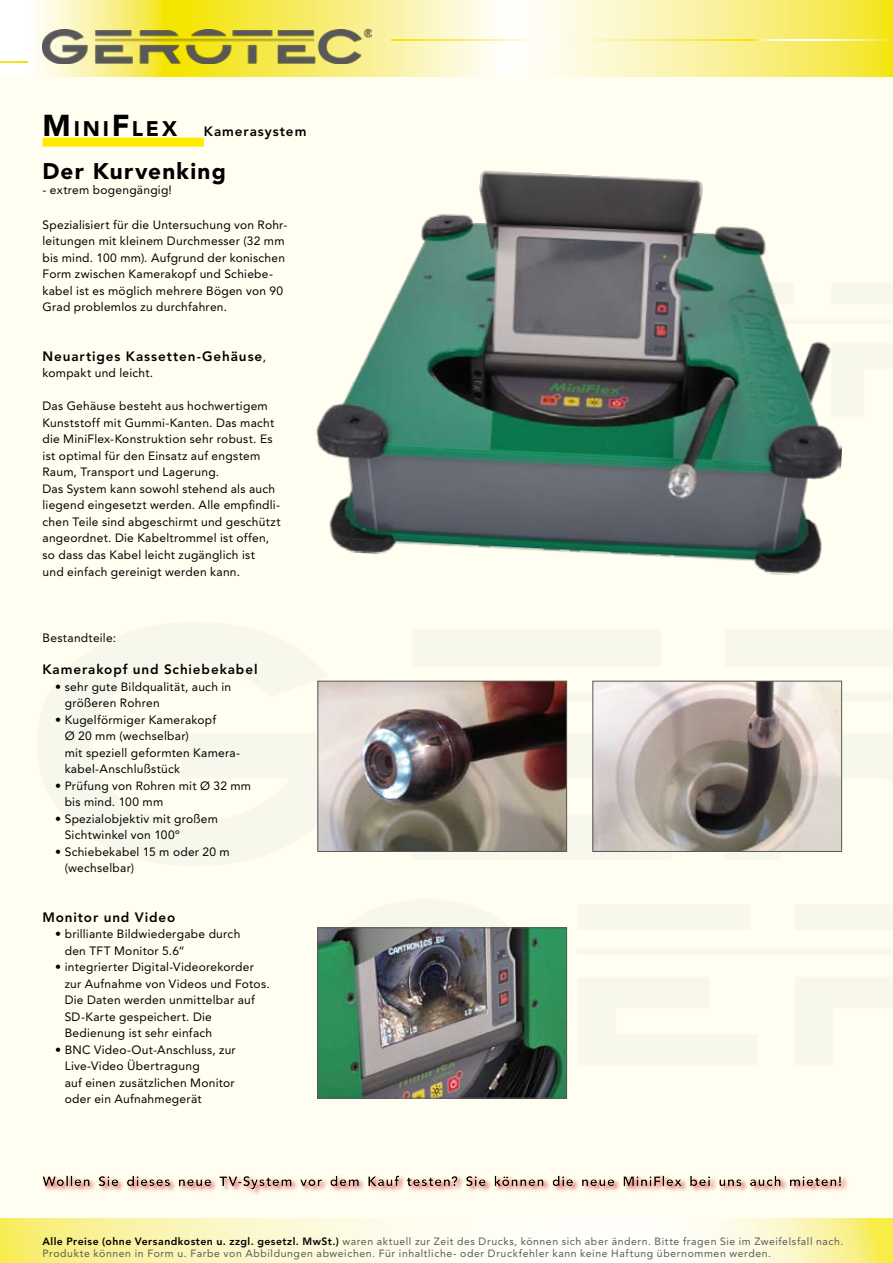
<style>
.page{position:relative;width:893px;height:1263px;background:#fffef1}
.page>*{position:absolute;margin:0;border:0;box-sizing:border-box;transform-origin:0 0}
.t1{font:900 22.5px "Avenir LT Std";letter-spacing:.055em;color:#000}
.t2{font:900 21px "Avenir LT Std";letter-spacing:.14em;color:#000}
.t3{font:800 13.5px "Avenir LT Std";letter-spacing:.065em;color:#000}
.t4{font:12px/16.5px "Avenir LT Std";letter-spacing:.02em;color:#000}
.t5{font:10.5px/12.6px "Avenir LT Std";letter-spacing:.055em;color:#58585a}
.s1{font-size:30px}
.s2{font-weight:400;font-size:12px}
.s3{font-weight:800;color:#000}
</style>
<div class="page">
<svg style="left:0;top:0;width:893px;height:77px"></svg>
<svg style="left:0;top:1219px;width:892px;height:44px"></svg>
<hr style="left:892px;top:1219px;width:1px;height:44px;background:#f7ec48">
<img style="left:43px;top:29px;width:329px;height:35px">
<svg style="left:391px;top:39px;width:502px;height:1px"></svg>
<svg style="left:0;top:62px;width:28px;height:1px"></svg>
<div style="left:43px;top:138px;width:161px;height:9px;background:#ffed00"></div>
<div style="left:41px;top:1174px;width:832px;height:67px;background:#cd071e;opacity:.75"></div>
<div style="left:39px;top:1157px;width:819px;height:52px;background:#ffed00;opacity:.75"></div>
<img style="left:319px;top:929px;width:246px;height:167px">
<div style="left:317px;top:927px;width:250px;height:171px;border:1px solid #58585a"></div>
<img style="left:315px;top:170px;width:527px;height:405px">
<img style="left:319px;top:683px;width:246px;height:167px">
<div style="left:317px;top:681px;width:250px;height:171px;border:1px solid #58585a"></div>
<img style="left:594px;top:683px;width:246px;height:167px">
<div style="left:592px;top:681px;width:250px;height:171px;border:1px solid #58585a"></div>
<h2 class="t2" style="left:43px;top:116px;width:136px"><span class="s1">M</span>INI<span class="s1">F</span>LEX</h2>
<p class="t3" style="left:204px;top:123px;width:104px">Kamerasystem</p>
<h1 class="t1" style="left:43px;top:158px;width:185px">Der Kurvenking</h1>
<p class="t4" style="left:43px;top:182px;width:131px">- extrem bogengängig!</p>
<p class="t4" style="left:43px;top:217px;width:246px">Spezialisiert für die Untersuchung von Rohr&shy;leitungen mit kleinem Durchmesser (32 mm bis mind. 100 mm). Aufgrund der konischen Form zwischen Kamerakopf und Schiebe&shy;kabel ist es möglich mehrere Bögen von 90<br>Grad problemlos zu durchfahren.</p>
<p class="t3" style="left:43px;top:348px;width:225px">Neuartiges Kassetten-Gehäuse<span class="s2">,</span></p>
<p class="t4" style="left:43px;top:365px;width:112px">kompakt und leicht.</p>
<p class="t4" style="left:43px;top:398px;width:240px">Das Gehäuse besteht aus hochwertigem Kunststoff mit Gummi-Kanten. Das macht die MiniFlex-Konstruktion sehr robust. Es ist optimal für den Einsatz auf engstem Raum, Transport und Lagerung.<br>Das System kann sowohl stehend als auch liegend eingesetzt werden. Alle empfindli&shy;chen Teile sind abgeschirmt und geschützt angeordnet. Die Kabeltrommel ist offen, so dass das Kabel leicht zugänglich ist<br>und einfach gereinigt werden kann.</p>
<p class="t4" style="left:43px;top:629px;width:75px">Bestandteile:</p>
<p class="t3" style="left:43px;top:662px;width:216px">Kamerakopf und Schiebekabel</p>
<p class="t4" style="left:65px;top:679px;width:168px;text-indent:-9px">• sehr gute Bildqualität, auch in größeren Rohren</p>
<p class="t4" style="left:65px;top:712px;width:177px;text-indent:-9px">• Kugelförmiger Kamerakopf<br>Ø 20 mm (wechselbar)<br>mit speziell geformten Kamera&shy;kabel-Anschlußstück</p>
<p class="t4" style="left:65px;top:778px;width:188px;text-indent:-9px">• Prüfung von Rohren mit Ø 32 mm bis mind. 100 mm</p>
<p class="t4" style="left:65px;top:811px;width:155px;text-indent:-9px">• Spezialobjektiv mit großem<br>Sichtwinkel von 100º</p>
<p class="t4" style="left:65px;top:844px;width:167px;text-indent:-9px">• Schiebekabel 15 m oder 20 m (wechselbar)</p>
<p class="t3" style="left:43px;top:909px;width:134px">Monitor und Video</p>
<p class="t4" style="left:65px;top:926px;width:177px;text-indent:-9px">• brilliante Bildwiedergabe durch den TFT Monitor 5.6“</p>
<p class="t4" style="left:65px;top:959px;width:206px;text-indent:-9px">• integrierter Digital-Videorekorder zur Aufnahme von Videos und Fotos.<br>Die Daten werden unmittelbar auf<br>SD-Karte gespeichert. Die<br>Bedienung ist sehr einfach</p>
<p class="t4" style="left:65px;top:1042px;width:173px;text-indent:-9px">• BNC Video-Out-Anschluss, zur<br>Live-Video Übertragung<br>auf einen zusätzlichen Monitor oder ein Aufnahmegerät</p>
<p class="t5" style="left:43px;top:1235px;width:802px"><span class="s3">Alle Preise (ohne Versandkosten u. zzgl. gesetzl. MwSt.)</span> waren aktuell zur Zeit des Drucks, können sich aber ändern. Bitte fragen Sie im Zweifelsfall nach.<br>Produkte können in Form u. Farbe von Abbildungen abweichen. Für inhaltliche- oder Druckfehler kann keine Haftung übernommen werden.</p>
</div>
